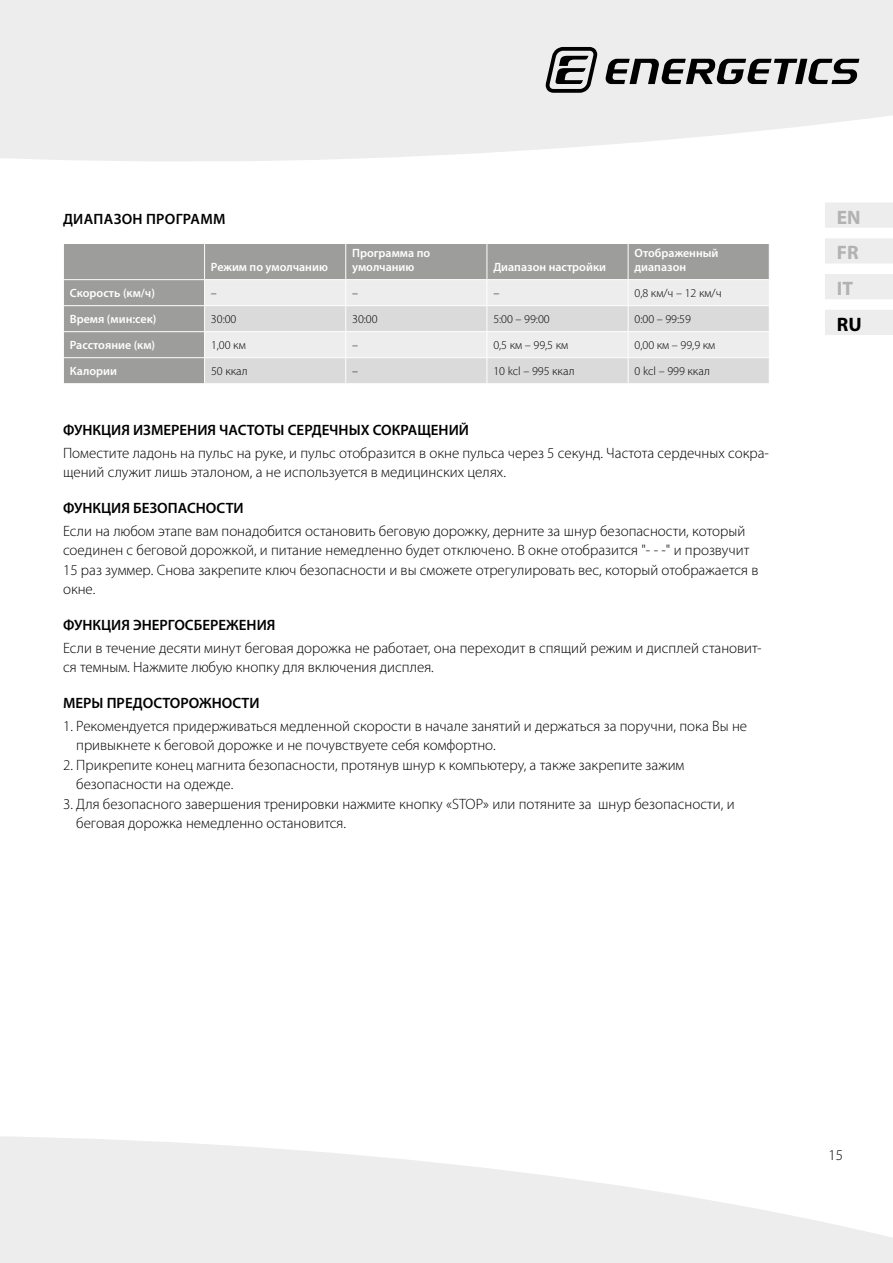
<style>
.page{position:relative;width:893px;height:1263px;background:#fff}
.page>*{position:absolute;margin:0;border:0;box-sizing:border-box;transform-origin:0 0}
.t1{font:700 19.5px/35.7px "Myriad Pro";color:#b3b2b2;text-align:justify}
.t2{font:700 19.5px "Myriad Pro";color:#000}
.t3{font:300 15px/19.5px "Myriad Pro";color:#000}
.t4{font:600 15px "Myriad Pro";color:#000}
.t5{font:600 15px "Myriad Pro";letter-spacing:.02em;color:#000}
.t6{font:600 12px/14.4px "Myriad Pro";color:#fff}
.t7{font:300 12px "Myriad Pro";color:#000}
</style>
<div class="page">
<svg style="left:0;top:0;width:893px;height:161px;fill:#ededed"></svg>
<svg style="left:0;top:1136px;width:893px;height:127px;fill:#ededed"></svg>
<svg style="left:546px;top:47px;width:51px;height:46px"></svg>
<svg style="left:605px;top:59px;width:254px;height:25px"></svg>
<div style="left:825px;top:202px;width:68px;height:26px;background:#ededed"></div>
<div style="left:825px;top:238px;width:68px;height:26px;background:#ededed"></div>
<div style="left:825px;top:274px;width:68px;height:25px;background:#ededed"></div>
<div style="left:825px;top:310px;width:68px;height:25px;background:#ededed"></div>
<div style="left:64px;top:244px;width:705px;height:139px;background:#9d9d9c"></div>
<hr style="left:204px;top:244px;width:1px;height:35px;background:#fff">
<hr style="left:345px;top:244px;width:1px;height:35px;background:#fff">
<hr style="left:487px;top:244px;width:1px;height:35px;background:#fff">
<hr style="left:628px;top:244px;width:1px;height:35px;background:#fff">
<hr style="left:63px;top:279px;width:142px;height:1px;background:#fff">
<hr style="left:205px;top:279px;width:141px;height:1px;background:#fff">
<hr style="left:346px;top:279px;width:141px;height:1px;background:#fff">
<hr style="left:487px;top:279px;width:141px;height:1px;background:#fff">
<hr style="left:628px;top:279px;width:142px;height:1px;background:#fff">
<hr style="left:63px;top:305px;width:142px;height:1px;background:#fff">
<hr style="left:63px;top:331px;width:142px;height:1px;background:#fff">
<hr style="left:63px;top:357px;width:142px;height:1px;background:#fff">
<svg style="left:204px;top:280px;width:565px;height:103px"></svg>
<p class="t5" style="left:63px;top:210px;width:164px">ДИАПАЗОН ПРОГРАММ</p>
<p class="t6" style="left:211px;top:260px;width:118px">Режим по умолчанию</p>
<p class="t6" style="left:352px;top:246px;width:80px">Программа по умолчанию</p>
<p class="t6" style="left:493px;top:260px;width:114px">Диапазон настройки</p>
<p class="t6" style="left:634px;top:246px;width:85px">Отображенный диапазон</p>
<p class="t6" style="left:70px;top:286px;width:87px">Скорость (км/ч)</p>
<p class="t7" style="left:211px;top:287px;width:7px">–</p>
<p class="t7" style="left:352px;top:287px;width:7px">–</p>
<p class="t7" style="left:493px;top:287px;width:7px">–</p>
<p class="t7" style="left:634px;top:287px;width:89px">0,8 км/ч – 12 км/ч</p>
<p class="t6" style="left:70px;top:312px;width:88px">Время (мин:сек)</p>
<p class="t7" style="left:211px;top:313px;width:27px">30:00</p>
<p class="t7" style="left:352px;top:313px;width:27px">30:00</p>
<p class="t7" style="left:493px;top:313px;width:58px">5:00 – 99:00</p>
<p class="t7" style="left:634px;top:313px;width:58px">0:00 – 99:59</p>
<p class="t6" style="left:70px;top:338px;width:87px">Расстояние (км)</p>
<p class="t7" style="left:211px;top:339px;width:36px">1,00 км</p>
<p class="t7" style="left:352px;top:339px;width:7px">–</p>
<p class="t7" style="left:493px;top:339px;width:76px">0,5 км – 99,5 км</p>
<p class="t7" style="left:634px;top:339px;width:82px">0,00 км – 99,9 км</p>
<p class="t6" style="left:70px;top:364px;width:49px">Калории</p>
<p class="t7" style="left:211px;top:365px;width:38px">50 ккал</p>
<p class="t7" style="left:352px;top:365px;width:7px">–</p>
<p class="t7" style="left:493px;top:365px;width:83px">10 kcl – 995 ккал</p>
<p class="t7" style="left:635px;top:365px;width:77px">0 kcl – 999 ккал</p>
<p class="t4" style="left:63px;top:422px;width:407px">ФУНКЦИЯ ИЗМЕРЕНИЯ ЧАСТОТЫ СЕРДЕЧНЫХ СОКРАЩЕНИЙ</p>
<p class="t3" style="left:63px;top:443px;width:707px">Поместите ладонь на пульс на руке, и пульс отобразится в окне пульса через 5 секунд. Частота сердечных сокра&shy;щений служит лишь эталоном, а не используется в медицинских целях.</p>
<p class="t4" style="left:63px;top:500px;width:182px">ФУНКЦИЯ БЕЗОПАСНОСТИ</p>
<p class="t3" style="left:63px;top:521px;width:697px">Если на любом этапе вам понадобится остановить беговую дорожку, дерните за шнур безопасности, который соединен с беговой дорожкой, и питание немедленно будет отключено. В окне отобразится "- - -" и прозвучит 15 раз зуммер. Снова закрепите ключ безопасности и вы сможете отрегулировать вес, который отображается в окне.</p>
<p class="t4" style="left:63px;top:617px;width:214px">ФУНКЦИЯ ЭНЕРГОСБЕРЕЖЕНИЯ</p>
<p class="t3" style="left:63px;top:638px;width:700px">Если в течение десяти минут беговая дорожка не работает, она переходит в спящий режим и дисплей становит&shy;ся темным. Нажмите любую кнопку для включения дисплея.</p>
<p class="t4" style="left:63px;top:695px;width:198px">МЕРЫ ПРЕДОСТОРОЖНОСТИ</p>
<p class="t3" style="left:76px;top:716px;width:672px;text-indent:-13px">1. Рекомендуется придерживаться медленной скорости в начале занятий и держаться за поручни, пока Вы не привыкнете к беговой дорожке и не почувствуете себя комфортно.</p>
<p class="t3" style="left:76px;top:755px;width:610px;text-indent:-13px">2. Прикрепите конец магнита безопасности, протянув шнур к компьютеру, а также закрепите зажим безопасности на одежде.</p>
<p class="t3" style="left:76px;top:794px;width:660px;text-indent:-13px">3. Для безопасного завершения тренировки нажмите кнопку «STOP» или потяните за шнур безопасности, и беговая дорожка немедленно остановится.</p>
<h1 class="t1" style="left:837px;top:199px;width:25px">EN FR IT</h1>
<h1 class="t2" style="left:837px;top:312px;width:26px">RU</h1>
<p class="t3" style="left:829px;top:1145px;width:16px">15</p>
</div>
